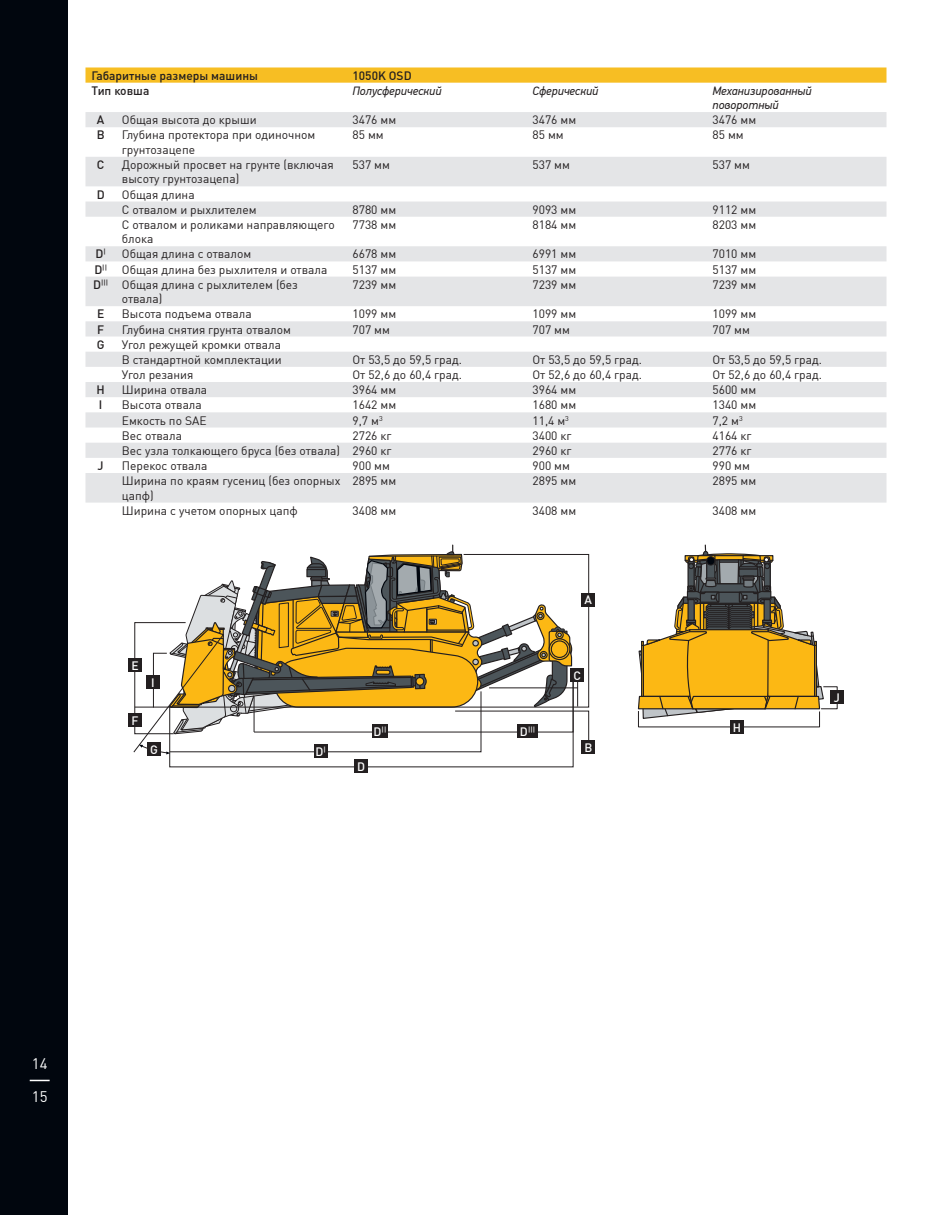
<style>
.page{position:relative;width:945px;height:1215px;background:#fff}
.page>*{position:absolute;margin:0;border:0;box-sizing:border-box;transform-origin:0 0}
.t1{font:15px/32.4px "DIN Cyr";color:#fff}
.t2{font:12px/14.4px "DIN Cyr";color:#231f20}
.t3{font:italic 12px/14.4px "PF Din Text Pro";color:#231f20}
.t4{font:500 12px "DIN Cyr";color:#231f20}
.t5{font:500 12px "DIN Cyr";color:#fff}
.t6{font:500 7.05px "DIN Cyr";color:#fff}
.s1{font-weight:500}
.s2{font-size:12px}
</style>
<div class="page">
<div style="left:0;top:0;width:68px;height:1215px;background:#01060e"></div>
<svg style="left:30px;top:1080px;width:20px;height:1px"></svg>
<div style="left:86px;top:68px;width:800px;height:15px;background:#f7be23"></div>
<svg style="left:86px;top:112px;width:800px;height:391px;fill:#e4e5e7"></svg>
<svg style="left:133px;top:544px;width:456px;height:224px"></svg>
<div style="left:582px;top:593px;width:13px;height:13px;background:#231f20"></div>
<div style="left:582px;top:740px;width:13px;height:14px;background:#231f20"></div>
<div style="left:570px;top:668px;width:14px;height:14px;background:#231f20"></div>
<div style="left:354px;top:759px;width:14px;height:14px;background:#231f20"></div>
<div style="left:128px;top:713px;width:14px;height:14px;background:#231f20"></div>
<div style="left:128px;top:658px;width:14px;height:14px;background:#231f20"></div>
<div style="left:314px;top:745px;width:13px;height:13px;background:#231f20"></div>
<div style="left:146px;top:675px;width:14px;height:13px;background:#231f20"></div>
<div style="left:372px;top:724px;width:16px;height:14px;background:#231f20"></div>
<svg style="left:637px;top:545px;width:201px;height:175px"></svg>
<div style="left:830px;top:691px;width:14px;height:13px;background:#231f20"></div>
<div style="left:730px;top:720px;width:14px;height:14px;background:#231f20"></div>
<div style="left:147px;top:742px;width:14px;height:14px;background:#231f20"></div>
<div style="left:518px;top:724px;width:20px;height:14px;background:#231f20"></div>
<p class="t4" style="left:91px;top:68px;width:168px">Габаритные размеры машины</p>
<p class="t4" style="left:352px;top:68px;width:61px">1050K OSD</p>
<p class="t4" style="left:91px;top:84px;width:59px">Тип ковша</p>
<p class="t3" style="left:352px;top:83px;width:91px">Полусферический</p>
<p class="t3" style="left:532px;top:83px;width:67px">Сферический</p>
<p class="t3" style="left:712px;top:83px;width:101px">Механизированный поворотный</p>
<p class="t4" style="left:97px;top:113px;width:9px">A</p>
<p class="t2" style="left:122px;top:113px;width:136px">Общая высота до крыши</p>
<p class="t2" style="left:352px;top:113px;width:45px">3476 мм</p>
<p class="t2" style="left:532px;top:113px;width:45px">3476 мм</p>
<p class="t2" style="left:712px;top:113px;width:45px">3476 мм</p>
<p class="t4" style="left:97px;top:128px;width:9px">B</p>
<p class="t2" style="left:122px;top:128px;width:195px">Глубина протектора при одиночном грунтозацепе</p>
<p class="t2" style="left:352px;top:128px;width:33px">85 мм</p>
<p class="t2" style="left:532px;top:128px;width:33px">85 мм</p>
<p class="t2" style="left:712px;top:128px;width:33px">85 мм</p>
<p class="t4" style="left:97px;top:158px;width:9px">C</p>
<p class="t2" style="left:122px;top:158px;width:213px">Дорожный просвет на грунте (включая высоту грунтозацепа)</p>
<p class="t2" style="left:353px;top:158px;width:39px">537 мм</p>
<p class="t2" style="left:533px;top:158px;width:39px">537 мм</p>
<p class="t2" style="left:713px;top:158px;width:39px">537 мм</p>
<p class="t4" style="left:97px;top:187px;width:9px">D</p>
<p class="t2" style="left:122px;top:187px;width:136px;line-height:15.1px">Общая длина<br>С отвалом и рыхлителем</p>
<p class="t2" style="left:353px;top:202px;width:45px">8780 мм</p>
<p class="t2" style="left:533px;top:202px;width:45px">9093 мм</p>
<p class="t2" style="left:713px;top:202px;width:45px">9112 мм</p>
<p class="t2" style="left:122px;top:217px;width:214px">С отвалом и роликами направляющего блока</p>
<p class="t2" style="left:353px;top:217px;width:45px">7738 мм</p>
<p class="t2" style="left:533px;top:217px;width:45px">8184 мм</p>
<p class="t2" style="left:713px;top:217px;width:45px">8203 мм</p>
<p class="t4" style="left:96px;top:247px;width:12px">D<sup>|</sup></p>
<p class="t2" style="left:122px;top:247px;width:131px">Общая длина с отвалом</p>
<p class="t2" style="left:353px;top:247px;width:45px">6678 мм</p>
<p class="t2" style="left:533px;top:247px;width:45px">6991 мм</p>
<p class="t2" style="left:713px;top:247px;width:45px">7010 мм</p>
<p class="t2" style="left:94px;top:262px;width:235px"><span class="s1">D</span><sup>||</sup> Общая длина без рыхлителя и отвала</p>
<p class="t2" style="left:353px;top:262px;width:45px">5137 мм</p>
<p class="t2" style="left:533px;top:262px;width:45px">5137 мм</p>
<p class="t2" style="left:713px;top:262px;width:45px">5137 мм</p>
<p class="t2" style="left:122px;top:277px;width:178px;text-indent:-29px"><span class="s1">D</span><sup>|||</sup> Общая длина с рыхлителем (без отвала)</p>
<p class="t2" style="left:353px;top:277px;width:45px">7239 мм</p>
<p class="t2" style="left:533px;top:277px;width:45px">7239 мм</p>
<p class="t2" style="left:713px;top:277px;width:45px">7239 мм</p>
<p class="t4" style="left:97px;top:307px;width:9px">E</p>
<p class="t2" style="left:122px;top:307px;width:131px">Высота подъема отвала</p>
<p class="t2" style="left:353px;top:307px;width:45px">1099 мм</p>
<p class="t2" style="left:533px;top:307px;width:45px">1099 мм</p>
<p class="t2" style="left:713px;top:307px;width:45px">1099 мм</p>
<p class="t4" style="left:97px;top:322px;width:9px">F</p>
<p class="t2" style="left:122px;top:322px;width:171px">Глубина снятия грунта отвалом</p>
<p class="t2" style="left:353px;top:322px;width:39px">707 мм</p>
<p class="t2" style="left:533px;top:322px;width:39px">707 мм</p>
<p class="t2" style="left:713px;top:322px;width:39px">707 мм</p>
<p class="t4" style="left:97px;top:337px;width:9px">G</p>
<p class="t2" style="left:122px;top:337px;width:161px;line-height:15.1px">Угол режущей кромки отвала<br>В стандартной комплектации</p>
<p class="t2" style="left:353px;top:352px;width:111px">От 53,5 до 59,5 град.</p>
<p class="t2" style="left:533px;top:352px;width:111px">От 53,5 до 59,5 град.</p>
<p class="t2" style="left:713px;top:352px;width:111px">От 53,5 до 59,5 град.</p>
<p class="t2" style="left:122px;top:368px;width:73px">Угол резания</p>
<p class="t2" style="left:353px;top:368px;width:111px">От 52,6 до 60,4 град.</p>
<p class="t2" style="left:533px;top:368px;width:111px">От 52,6 до 60,4 град.</p>
<p class="t2" style="left:713px;top:368px;width:111px">От 52,6 до 60,4 град.</p>
<p class="t4" style="left:97px;top:383px;width:10px">H</p>
<p class="t2" style="left:122px;top:383px;width:87px">Ширина отвала</p>
<p class="t2" style="left:353px;top:383px;width:45px">3964 мм</p>
<p class="t2" style="left:533px;top:383px;width:45px">3964 мм</p>
<p class="t2" style="left:713px;top:383px;width:45px">5600 мм</p>
<p class="t4" style="left:99px;top:398px;width:5px">I</p>
<p class="t2" style="left:122px;top:398px;width:81px">Высота отвала</p>
<p class="t2" style="left:353px;top:398px;width:45px">1642 мм</p>
<p class="t2" style="left:533px;top:398px;width:45px">1680 мм</p>
<p class="t2" style="left:713px;top:398px;width:45px">1340 мм</p>
<p class="t2" style="left:122px;top:413px;width:86px">Емкость по SAE</p>
<p class="t2" style="left:353px;top:413px;width:32px">9,7 м<sup>3</sup></p>
<p class="t2" style="left:533px;top:413px;width:38px">11,4 м<sup>3</sup></p>
<p class="t2" style="left:713px;top:413px;width:32px">7,2 м<sup>3</sup></p>
<p class="t2" style="left:122px;top:428px;width:62px">Вес отвала</p>
<p class="t2" style="left:353px;top:428px;width:41px">2726 кг</p>
<p class="t2" style="left:533px;top:428px;width:41px">3400 кг</p>
<p class="t2" style="left:713px;top:428px;width:41px">4164 кг</p>
<p class="t2" style="left:122px;top:443px;width:271px">Вес узла толкающего бруса (без отвала) 2960 кг</p>
<p class="t2" style="left:533px;top:443px;width:41px">2960 кг</p>
<p class="t2" style="left:713px;top:443px;width:41px">2776 кг</p>
<p class="t4" style="left:98px;top:459px;width:8px">J</p>
<p class="t2" style="left:122px;top:459px;width:87px">Перекос отвала</p>
<p class="t2" style="left:353px;top:459px;width:39px">900 мм</p>
<p class="t2" style="left:533px;top:459px;width:39px">900 мм</p>
<p class="t2" style="left:713px;top:459px;width:39px">990 мм</p>
<p class="t2" style="left:122px;top:474px;width:220px">Ширина по краям гусениц (без опорных цапф)</p>
<p class="t2" style="left:353px;top:474px;width:45px">2895 мм</p>
<p class="t2" style="left:533px;top:474px;width:45px">2895 мм</p>
<p class="t2" style="left:713px;top:474px;width:45px">2895 мм</p>
<p class="t2" style="left:122px;top:503px;width:177px">Ширина с учетом опорных цапф</p>
<p class="t2" style="left:353px;top:503px;width:45px">3408 мм</p>
<p class="t2" style="left:533px;top:503px;width:45px">3408 мм</p>
<p class="t2" style="left:713px;top:503px;width:45px">3408 мм</p>
<p class="t5" style="left:131px;top:658px;width:9px">E</p>
<p class="t5" style="left:131px;top:714px;width:9px">F</p>
<p class="t5" style="left:151px;top:675px;width:5px">I</p>
<p class="t5" style="left:150px;top:743px;width:9px">G</p>
<p class="t5" style="left:315px;top:745px;width:12px">D<sup>|</sup></p>
<p class="t6" style="left:373px;top:725px;width:14px"><span class="s2">D</span>||</p>
<p class="t5" style="left:357px;top:760px;width:9px">D</p>
<p class="t6" style="left:520px;top:725px;width:17px"><span class="s2">D</span>|||</p>
<p class="t5" style="left:585px;top:593px;width:9px">A</p>
<p class="t5" style="left:573px;top:669px;width:9px">C</p>
<p class="t5" style="left:584px;top:741px;width:9px">B</p>
<p class="t5" style="left:733px;top:720px;width:10px">H</p>
<p class="t5" style="left:834px;top:691px;width:8px">J</p>
<p class="t1" style="left:32px;top:1048px;width:17px">14<br>15</p>
</div>
